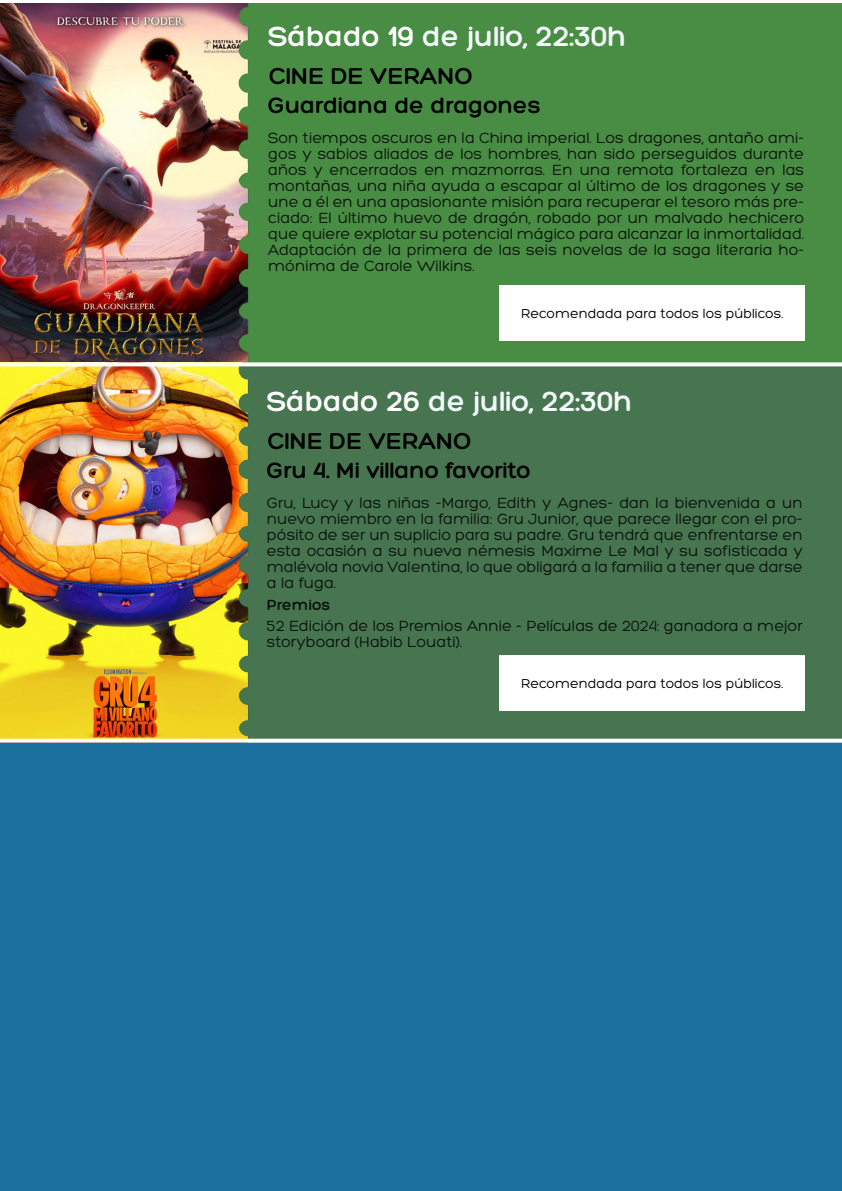
<style>
.page{position:relative;width:842px;height:1191px;background:#fff}
.page>*{position:absolute;margin:0;border:0;box-sizing:border-box;transform-origin:0 0}
.t1{font:700 30px "Hero";color:#f3fafb}
.t2{font:700 25px "Hero";color:#000}
.t3{font:700 24px "Hero";color:#000}
.t4{font:16px/16px "Hero";color:#000001;text-align:justify}
.t5{font:700 16px "Hero";color:#000001}
.t6{font:14px "Hero";color:#000001}
.s1{color:#fff}
</style>
<div class="page">
<div style="left:0;top:254px;width:842px;height:937px;background:#1c709e"></div>
<div style="left:411px;top:3px;width:431px;height:359px;background:#498c44"></div>
<div style="left:411px;top:366px;width:431px;height:372px;background:#477550"></div>
<img style="left:0;top:3px;width:411px;height:359px">
<img style="left:0;top:366px;width:411px;height:372px">
<div style="left:500px;top:285px;width:305px;height:55px;background:#fff"></div>
<svg style="left:0;top:362px;width:842px;height:4px;background:#f1f5ec"></svg>
<svg style="left:0;top:738px;width:842px;height:4px;background:#e7ebdd"></svg>
<div style="left:500px;top:655px;width:305px;height:55px;background:#fff"></div>
<p class="t1" style="left:269px;top:20px;width:360px"><span class="s1">Sábado 19</span> de julio, 22:30h</p>
<p class="t2" style="left:269px;top:62px;width:206px">CINE DE VERANO</p>
<p class="t3" style="left:268px;top:92px;width:274px">Guardiana de dragones</p>
<p class="t4" style="left:268px;top:130px;width:537px">Son tiempos oscuros en la China imperial. Los dragones, antaño ami&shy;gos y sabios aliados de los hombres, han sido perseguidos durante años y encerrados en mazmorras. En una remota fortaleza en las montañas, una niña ayuda a escapar al último de los dragones y se une a él en una apasionante misión para recuperar el tesoro más pre&shy;ciado: El último huevo de dragón, robado por un malvado hechicero que quiere explotar su potencial mágico para alcanzar la inmortalidad.<br>Adaptación de la primera de las seis novelas de la saga literaria ho&shy;mónima de Carole Wilkins.</p>
<p class="t6" style="left:521px;top:306px;width:264px">Recomendada para todos los públicos.</p>
<p class="t1" style="left:267px;top:386px;width:367px"><span class="s1">Sábado 26</span> de julio, 22:30h</p>
<p class="t2" style="left:268px;top:427px;width:206px">CINE DE VERANO</p>
<p class="t3" style="left:267px;top:457px;width:265px">Gru 4. Mi villano favorito</p>
<p class="t4" style="left:267px;top:495px;width:537px">Gru, Lucy y las niñas -Margo, Edith y Agnes- dan la bienvenida a un nuevo miembro en la familia: Gru Junior, que parece llegar con el pro&shy;pósito de ser un suplicio para su padre. Gru tendrá que enfrentarse en esta ocasión a su nueva némesis Maxime Le Mal y su sofisticada y malévola novia Valentina, lo que obligará a la familia a tener que darse a la fuga.</p>
<p class="t5" style="left:267px;top:596px;width:65px">Premios</p>
<p class="t4" style="left:267px;top:618px;width:537px">52 Edición de los Premios Annie - Películas de 2024: ganadora a mejor storyboard (Habib Louati).</p>
<p class="t6" style="left:521px;top:676px;width:264px">Recomendada para todos los públicos.</p>
</div>
